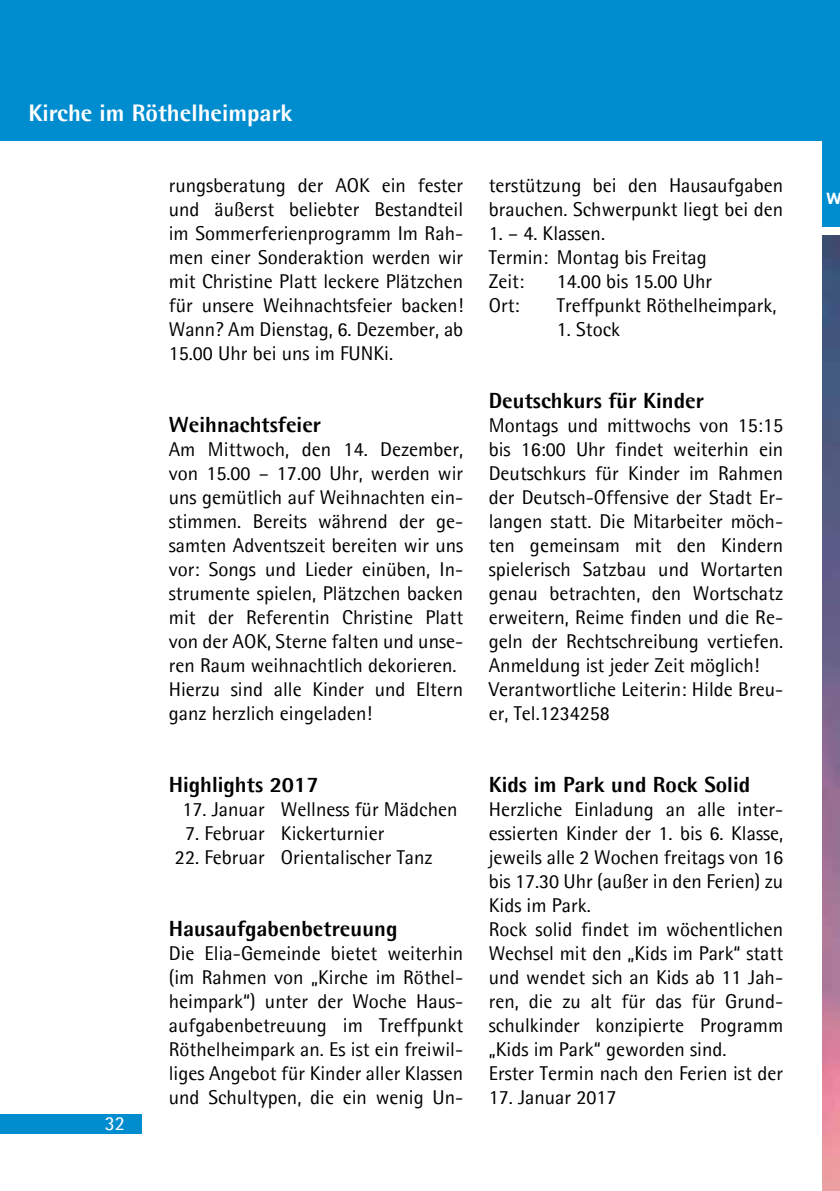
<style>
.page{position:relative;width:840px;height:1191px;background:#fff}
.page>*{position:absolute;margin:0;border:0;box-sizing:border-box;transform-origin:0 0}
.t1{font:800 24px "Agfa Rotis Semisans";color:#fff}
.t2{font:800 22px "Agfa Rotis Semisans";color:#000}
.t3{font:20px/24px "Agfa Rotis Semisans";color:#000}
.t4{font:20px "Agfa Rotis Semisans";color:#fff}
</style>
<div class="page">
<div style="left:0;top:0;width:839px;height:141px;background:#008dd0"></div>
<div style="left:0;top:1114px;width:142px;height:20px;background:#008dd0"></div>
<div style="left:822px;top:0;width:17px;height:227px;background:#008dd0"></div>
<img style="left:822px;top:236px;width:17px;height:955px">
<p class="t1" style="left:28px;top:98px;width:265px">Kirche im Röthelheimpark</p>
<p class="t3" style="left:169px;top:173px;width:296px;text-align:justify">rungsberatung der AOK ein fester und äußerst beliebter Bestandteil im Sommerferienprogramm Im Rah&shy;men einer Sonderaktion werden wir mit Christine Platt leckere Plätzchen für unsere Weihnachtsfeier backen!<br>Wann? Am Dienstag, 6. Dezember, ab 15.00 Uhr bei uns im FUNKi.</p>
<p class="t2" style="left:169px;top:411px;width:154px">Weihnachtsfeier</p>
<p class="t3" style="left:169px;top:437px;width:296px">Am Mittwoch, den 14. Dezember, von 15.00 – 17.00 Uhr, werden wir uns gemütlich auf Weihnachten ein&shy;stimmen. Bereits während der ge&shy;samten Adventszeit bereiten wir uns vor: Songs und Lieder einüben, In&shy;strumente spielen, Plätzchen backen mit der Referentin Christine Platt von der AOK, Sterne falten und unse&shy;ren Raum weihnachtlich dekorieren.<br>Hierzu sind alle Kinder und Eltern ganz herzlich eingeladen!</p>
<p class="t2" style="left:169px;top:771px;width:151px">Highlights 2017</p>
<p class="t3" style="left:182px;top:797px;width:276px">17. Januar Wellness für Mädchen</p>
<p class="t3" style="left:185px;top:821px;width:201px">7. Februar Kickerturnier</p>
<p class="t3" style="left:175px;top:845px;width:259px">22. Februar Orientalischer Tanz</p>
<p class="t4" style="left:105px;top:1111px;width:22px">32</p>
<p class="t2" style="left:169px;top:915px;width:230px">Hausaufgabenbetreuung</p>
<p class="t3" style="left:169px;top:941px;width:296px;text-align:justify">Die Elia-Gemeinde bietet weiterhin (im Rahmen von „Kirche im Röthel&shy;heimpark“) unter der Woche Haus&shy;aufgabenbetreuung im Treffpunkt Röthelheimpark an. Es ist ein freiwil&shy;liges Angebot für Kinder aller Klassen und Schultypen, die ein wenig Un-</p>
<p class="t3" style="left:488px;top:173px;width:296px">terstützung bei den Hausaufgaben brauchen. Schwerpunkt liegt bei den</p>
<p class="t3" style="left:488px;top:221px;width:219px">1. – 4. Klassen.<br>Termin: Montag bis Freitag<br>Zeit:</p>
<p class="t3" style="left:556px;top:269px;width:157px">14.00 bis 15.00 Uhr</p>
<p class="t3" style="left:488px;top:293px;width:32px">Ort:</p>
<p class="t3" style="left:556px;top:293px;width:221px">Treffpunkt Röthelheimpark,</p>
<p class="t3" style="left:556px;top:317px;width:65px">1. Stock</p>
<p class="t2" style="left:488px;top:387px;width:217px">Deutschkurs für Kinder</p>
<p class="t3" style="left:488px;top:413px;width:296px">Montags und mittwochs von 15:15 bis 16:00 Uhr findet weiterhin ein Deutschkurs für Kinder im Rahmen der Deutsch-Offensive der Stadt Er&shy;langen statt. Die Mitarbeiter möch&shy;ten gemeinsam mit den Kindern spielerisch Satzbau und Wortarten genau betrachten, den Wortschatz erweitern, Reime finden und die Re&shy;geln der Rechtschreibung vertiefen.<br>Anmeldung ist jeder Zeit möglich!<br>Verantwortliche Leiterin: Hilde Breu&shy;er, Tel.1234258</p>
<p class="t2" style="left:488px;top:771px;width:263px">Kids im Park und Rock Solid</p>
<p class="t3" style="left:488px;top:797px;width:296px">Herzliche Einladung an alle inter&shy;essierten Kinder der 1. bis 6. Klasse, jeweils alle 2 Wochen freitags von 16 bis 17.30 Uhr (außer in den Ferien) zu<br>Kids im Park.<br>Rock solid findet im wöchentlichen<br>Wechsel mit den „Kids im Park“ statt und wendet sich an Kids ab 11 Jah&shy;ren, die zu alt für das für Grund&shy;schulkinder konzipierte Programm „Kids im Park“ geworden sind.<br>Erster Termin nach den Ferien ist der</p>
<p class="t3" style="left:488px;top:1085px;width:129px">17. Januar 2017</p>
</div>
